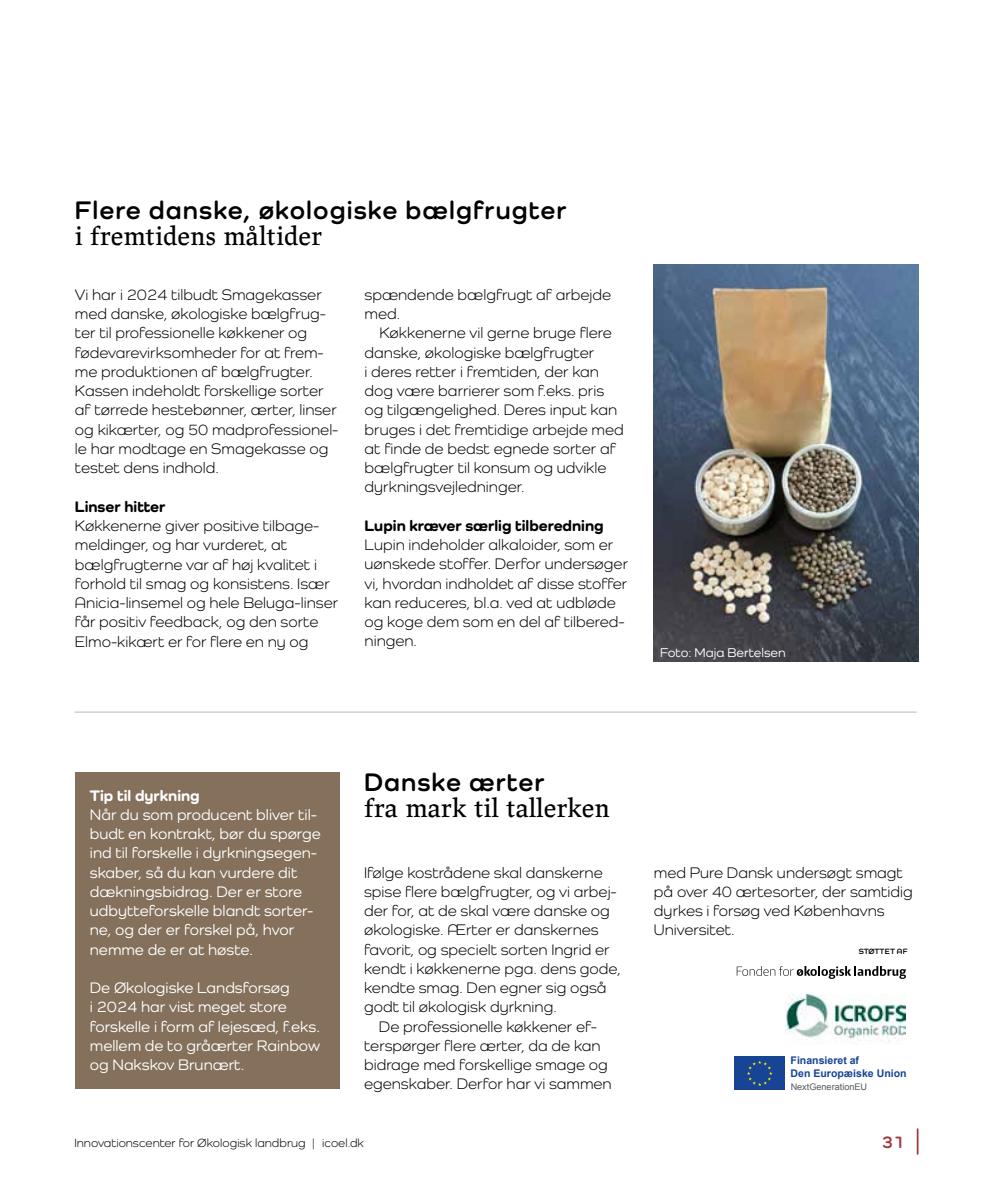
<style>
.page{position:relative;width:993px;height:1191px;background:#fff}
.page>*{position:absolute;margin:0;border:0;box-sizing:border-box;transform-origin:0 0}
.t1{font:700 26.25px "Como";letter-spacing:.04em;color:#000}
.t2{font:26.25px "Lapture";color:#000}
.t3{font:700 17.5px "Como";color:#a4343e}
.t4{font:15.75px/19.2px "Como";color:#000}
.t5{font:500 15.75px/19.2px "Como";color:#fff}
.t6{font:800 15.75px "Como";color:#000}
.t7{font:800 15.75px "Como";color:#fff}
.t8{font:500 13.12px "Como";color:#fff}
.t9{font:12.25px "Como";color:#000}
.t10{font:700 10.5px/12.6px "Arial";color:#174494}
.t11{font:9.1px "Arial";color:#58595b}
.t12{font:700 7.88px "Como";letter-spacing:.01em;color:#000}
</style>
<div class="page">
<hr style="left:916px;top:1129px;width:2px;height:24px;background:#a4343e">
<svg style="left:784px;top:1056px;width:1px;height:34px"></svg>
<div style="left:734px;top:1056px;width:50px;height:34px;background:#174494"></div>
<svg style="left:747px;top:1060px;width:25px;height:26px"></svg>
<svg style="left:736px;top:966px;width:169px;height:13px"></svg>
<div style="left:75px;top:772px;width:264px;height:317px;background:#84705b"></div>
<img style="left:653px;top:265px;width:265px;height:397px">
<hr style="left:75px;top:711px;width:841px;height:1px;background:#b4babd">
<img style="left:785px;top:994px;width:120px;height:50px">
<h1 class="t1" style="left:75px;top:194px;width:493px">Flere danske, økologiske bælgfrugter</h1>
<h1 class="t2" style="left:75px;top:221px;width:249px">i fremtidens måltider</h1>
<p class="t4" style="left:75px;top:285px;width:265px">Vi har i 2024 tilbudt Smagekasser med danske, økologiske bælgfrug&shy;ter til professionelle køkkener og fødevarevirksomheder for at frem&shy;me produktionen af bælgfrugter.<br>Kassen indeholdt forskellige sorter af tørrede hestebønner, ærter, linser og kikærter, og 50 madprofessionel&shy;le har modtage en Smagekasse og testet dens indhold.</p>
<p class="t6" style="left:75px;top:496px;width:92px">Linser hitter</p>
<p class="t4" style="left:75px;top:516px;width:265px">Køkkenerne giver positive tilbage&shy;meldinger, og har vurderet, at bælgfrugterne var af høj kvalitet i forhold til smag og konsistens. Især Anicia-linsemel og hele Beluga-linser får positiv feedback, og den sorte Elmo-kikært er for flere en ny og</p>
<p class="t4" style="left:364px;top:285px;width:248px">spændende bælgfrugt af arbejde med.</p>
<p class="t4" style="left:364px;top:323px;width:261px;text-indent:15px">Køkkenerne vil gerne bruge flere danske, økologiske bælgfrugter<br>i deres retter i fremtiden, der kan dog være barrierer som f.eks. pris og tilgængelighed. Deres input kan bruges i det fremtidige arbejde med at finde de bedst egnede sorter af bælgfrugter til konsum og udvikle dyrkningsvejledninger.</p>
<p class="t6" style="left:364px;top:516px;width:240px">Lupin kræver særlig tilberedning</p>
<p class="t4" style="left:364px;top:535px;width:265px">Lupin indeholder alkaloider, som er uønskede stoffer. Derfor undersøger vi, hvordan indholdet af disse stoffer kan reduceres, bl.a. ved at udbløde og koge dem som en del af tilbered&shy;ningen.</p>
<p class="t8" style="left:660px;top:645px;width:127px">Foto: Maja Bertelsen</p>
<p class="t7" style="left:90px;top:785px;width:111px">Tip til dyrkning</p>
<p class="t5" style="left:90px;top:804px;width:232px">Når du som producent bliver til&shy;budt en kontrakt, bør du spørge ind til forskelle i dyrkningsegen&shy;skaber, så du kan vurdere dit dækningsbidrag. Der er store udbytteforskelle blandt sorter&shy;ne, og der er forskel på, hvor nemme de er at høste.</p>
<p class="t5" style="left:90px;top:978px;width:232px">De Økologiske Landsforsøg<br>i 2024 har vist meget store forskelle i form af lejesæd, f.eks. mellem de to gråærter Rainbow og Nakskov Brunært.</p>
<h1 class="t1" style="left:364px;top:766px;width:182px">Danske ærter</h1>
<h1 class="t2" style="left:364px;top:792px;width:247px">fra mark til tallerken</h1>
<p class="t4" style="left:364px;top:862px;width:240px">Ifølge kostrådene skal danskerne</p>
<p class="t4" style="left:364px;top:881px;width:254px">spise flere bælgfrugter, og vi arbej-</p>
<p class="t4" style="left:364px;top:901px;width:247px">der for, at de skal være danske og</p>
<p class="t4" style="left:364px;top:920px;width:236px">økologiske. Ærter er danskernes</p>
<p class="t4" style="left:364px;top:939px;width:247px">favorit, og specielt sorten Ingrid er</p>
<p class="t4" style="left:364px;top:958px;width:258px">kendt i køkkenerne pga. dens gode,</p>
<p class="t4" style="left:364px;top:978px;width:244px">kendte smag. Den egner sig også</p>
<p class="t4" style="left:364px;top:997px;width:194px">godt til økologisk dyrkning.</p>
<p class="t4" style="left:379px;top:1016px;width:219px">De professionelle køkkener ef-</p>
<p class="t4" style="left:364px;top:1035px;width:238px">terspørger flere ærter, da de kan</p>
<p class="t4" style="left:364px;top:1055px;width:245px">bidrage med forskellige smage og</p>
<p class="t4" style="left:364px;top:1074px;width:249px">egenskaber. Derfor har vi sammen</p>
<p class="t4" style="left:653px;top:862px;width:260px">med Pure Dansk undersøgt smagt på over 40 ærtesorter, der samtidig dyrkes i forsøg ved Københavns<br>Universitet.</p>
<p class="t12" style="left:858px;top:946px;width:50px">STØTTET AF</p>
<p class="t10" style="left:790px;top:1054px;width:117px">Finansieret af<br>Den Europæiske Union</p>
<p class="t11" style="left:790px;top:1081px;width:78px">NextGenerationEU</p>
<p class="t9" style="left:74px;top:1135px;width:291px">Innovationscenter for Økologisk landbrug | icoel.dk</p>
<p class="t3" style="left:881px;top:1131px;width:24px">31</p>
</div>
